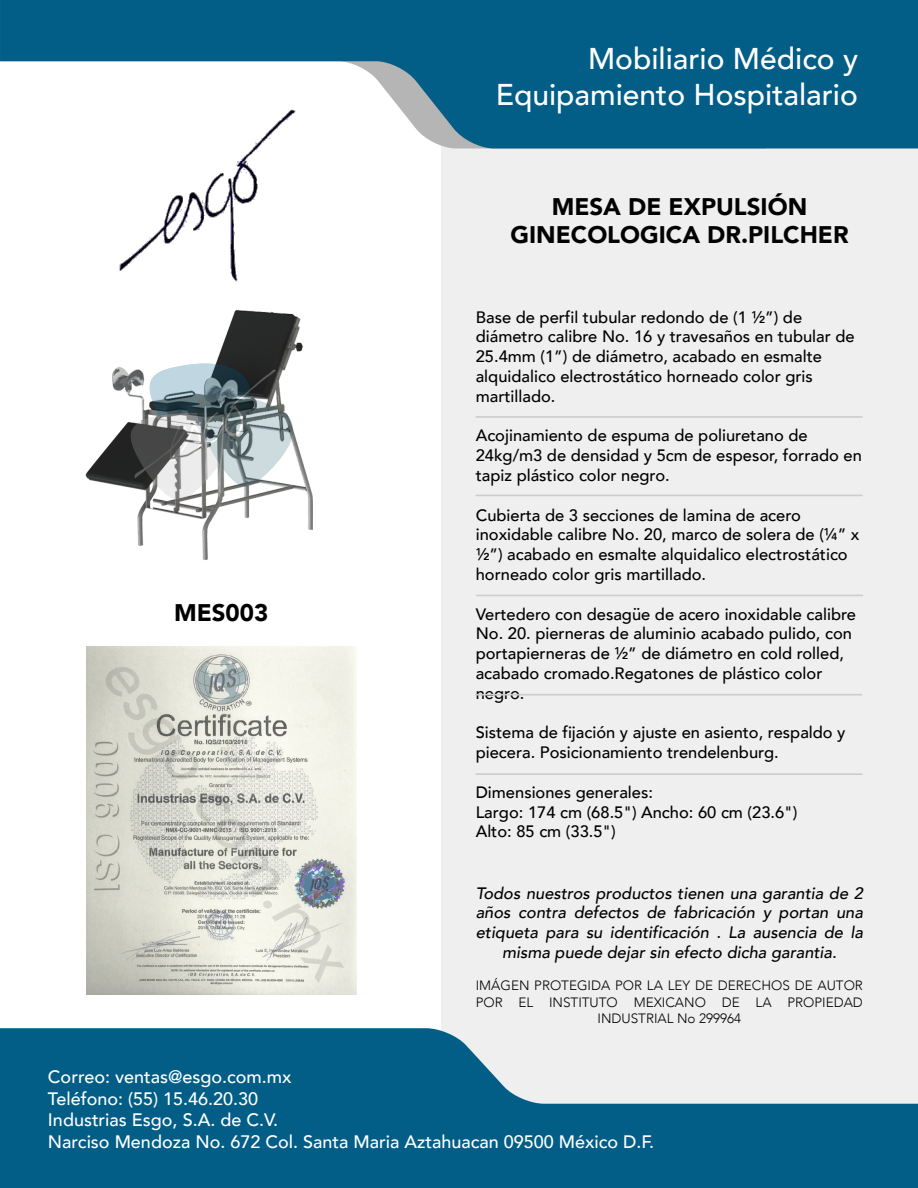
<style>
.page{position:relative;width:918px;height:1188px;background:#fff}
.page>*{position:absolute;margin:0;border:0;box-sizing:border-box;transform-origin:0 0}
.t1{font:500 30px/36px "Avenir";color:#fff;text-align:right}
.t2{font:900 24px/28.8px "Avenir";color:#020202;text-align:center}
.t3{font:900 24px "Avenir";color:#000}
.t4{font:500 18px/21.6px "Avenir";color:#fff}
.t5{font:500 16.5px/19.8px "Avenir";color:#000}
.t6{font:italic 500 16.5px/19.8px "Avenir";color:#000;text-align:center}
.t7{font:300 13.5px/16.2px "Avenir";color:#000;text-align:center}
</style>
<div class="page">
<img style="left:85px;top:310px;width:228px;height:250px">
<svg style="left:131px;top:364px;width:163px;height:135px"></svg>
<div style="left:441px;top:148px;width:477px;height:880px;background:#efefef"></div>
<svg style="left:0;top:1028px;width:918px;height:160px;fill:#025e87"></svg>
<svg style="left:0;top:0;width:918px;height:148px;fill:#025e87"></svg>
<img style="left:77px;top:99px;width:266px;height:183px">
<img style="left:86px;top:647px;width:271px;height:347px">
<svg style="left:476px;top:495px;width:387px;height:1px"></svg>
<svg style="left:476px;top:416px;width:387px;height:2px"></svg>
<svg style="left:476px;top:595px;width:387px;height:1px"></svg>
<svg style="left:475px;top:694px;width:387px;height:2px"></svg>
<svg style="left:476px;top:773px;width:387px;height:2px"></svg>
<h1 class="t1" style="left:496px;top:38px;width:364px">Mobiliario Médico y<br>Equipamiento Hospitalario</h1>
<h2 class="t3" style="left:174px;top:592px;width:96px">MES003</h2>
<h2 class="t2" style="left:510px;top:191px;width:340px">MESA DE EXPULSIÓN<br>GINECOLOGICA DR.PILCHER</h2>
<p class="t5" style="left:476px;top:306px;width:381px">Base de perfil tubular redondo de (1 ½”) de diámetro calibre No. 16 y travesaños en tubular de 25.4mm (1”) de diámetro, acabado en esmalte alquidalico electrostático horneado color gris martillado.</p>
<p class="t5" style="left:476px;top:425px;width:388px">Acojinamiento de espuma de poliuretano de<br>24kg/m3 de densidad y 5cm de espesor, forrado en tapiz plástico color negro.</p>
<p class="t5" style="left:476px;top:504px;width:385px">Cubierta de 3 secciones de lamina de acero inoxidable calibre No. 20, marco de solera de (¼” x ½”) acabado en esmalte alquidalico electrostático horneado color gris martillado.</p>
<p class="t5" style="left:476px;top:603px;width:382px">Vertedero con desagüe de acero inoxidable calibre No. 20. pierneras de aluminio acabado pulido, con portapierneras de ½” de diámetro en cold rolled, acabado cromado.Regatones de plástico color negro.</p>
<p class="t5" style="left:476px;top:722px;width:371px">Sistema de fijación y ajuste en asiento, respaldo y piecera. Posicionamiento trendelenburg.</p>
<p class="t5" style="left:476px;top:781px;width:323px">Dimensiones generales:<br>Largo: 174 cm (68.5") Ancho: 60 cm (23.6")<br>Alto: 85 cm (33.5")</p>
<p class="t6" style="left:476px;top:883px;width:389px">Todos nuestros productos tienen una garantia de 2 años contra defectos de fabricación y portan una etiqueta para su identificación . La ausencia de la misma puede dejar sin efecto dicha garantia.</p>
<p class="t7" style="left:476px;top:978px;width:389px">IMÁGEN PROTEGIDA POR LA LEY DE DERECHOS DE AUTOR<br>POR EL INSTITUTO MEXICANO DE LA PROPIEDAD<br>INDUSTRIAL No 299964</p>
<p class="t4" style="left:48px;top:1065px;width:608px">Correo: ventas@esgo.com.mx<br>Teléfono: (55) 15.46.20.30<br>Industrias Esgo, S.A. de C.V.<br>Narciso Mendoza No. 672 Col. Santa Maria Aztahuacan 09500 México D.F.</p>
</div>
